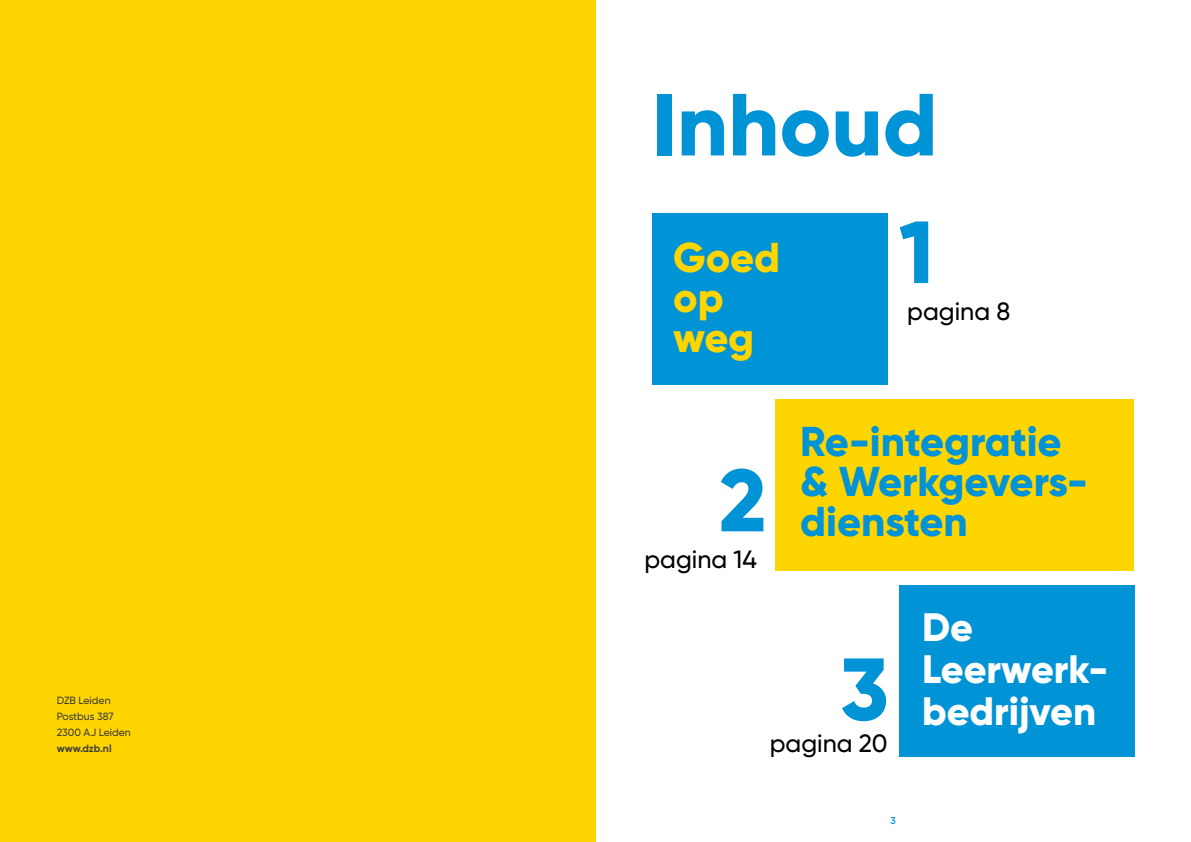
<style>
.page{position:relative;width:1191px;height:842px;background:#fff}
.page>*{position:absolute;margin:0;border:0;box-sizing:border-box;transform-origin:0 0}
.t1{font:800 88px/127.6px "Gilroy";color:#0093d6;text-align:right}
.t2{font:800 41.6px/40px "Gilroy";color:#0093d6}
.t3{font:800 41.6px/40px "Gilroy";color:#ffd500}
.t4{font:800 39.6px/42.1px "Gilroy";color:#fff}
.t5{font:500 25px "Gilroy";color:#000}
.t6{font:500 10.5px/16px "Gilroy";color:#3c3c3b}
.t7{font:700 10.5px "Gilroy";color:#3c3c3b}
.t8{font:600 10px "Gilroy";color:#0093d6}
</style>
<div class="page">
<div style="left:0;top:0;width:595px;height:842px;background:#ffd500"></div>
<div style="left:652px;top:213px;width:235px;height:171px;background:#0093d6"></div>
<div style="left:775px;top:399px;width:359px;height:172px;background:#ffd500"></div>
<div style="left:899px;top:585px;width:235px;height:172px;background:#0093d6"></div>
<p class="t6" style="left:57px;top:692px;width:76px">DZB Leiden<br>Postbus 387<br>2300 AJ Leiden</p>
<p class="t7" style="left:57px;top:742px;width:56px">www.dzb.nl</p>
<h1 class="t1" style="left:652px;top:60px;width:287px">Inhoud<br>1</h1>
<p class="t3" style="left:673px;top:237px;width:109px">Goed op weg</p>
<p class="t5" style="left:907px;top:296px;width:105px">pagina 8</p>
<h1 class="t1" style="left:719px;top:436px;width:48px">2</h1>
<p class="t5" style="left:644px;top:544px;width:114px">pagina 14</p>
<p class="t2" style="left:800px;top:421px;width:289px">Re-integratie &amp; Werkgevers&shy;diensten</p>
<h1 class="t1" style="left:840px;top:625px;width:50px">3</h1>
<p class="t5" style="left:769px;top:728px;width:119px">pagina 20</p>
<p class="t8" style="left:890px;top:814px;width:7px">3</p>
<p class="t4" style="left:922px;top:606px;width:188px">De<br>Leerwerk&shy;bedrijven</p>
</div>
